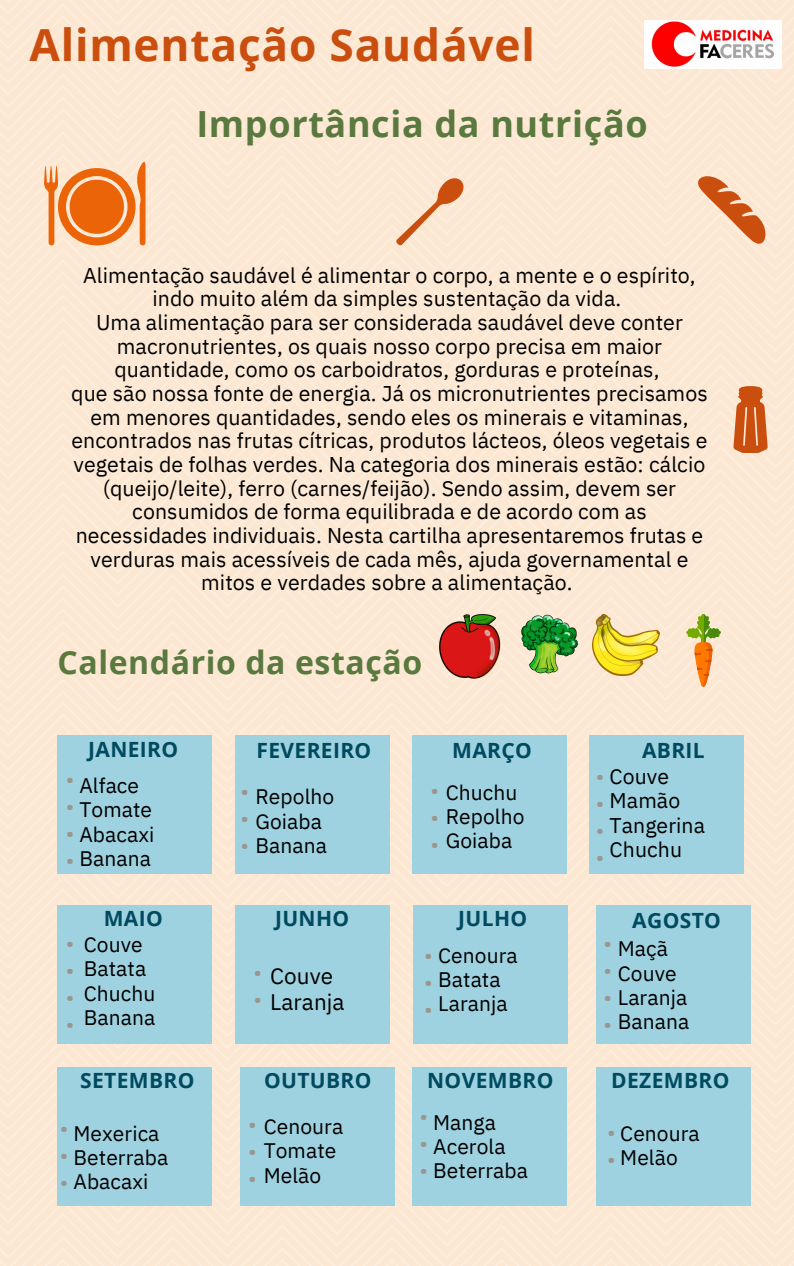
<style>
.page{position:relative;width:794px;height:1266px;background:#fff}
.page>*{position:absolute;margin:0;border:0;box-sizing:border-box;transform-origin:0 0}
.t1{font:700 44.25px "Open Sans";letter-spacing:.02em;color:#ca4e0e}
.t2{font:700 36px "Open Sans";letter-spacing:.02em;color:#59793f}
.t3{font:700 31.95px "Open Sans";letter-spacing:.02em;color:#59793f}
.t4{font:22.5px/25.9px "IBM Plex Sans";letter-spacing:.005em;color:#000}
.t5{font:21.6px/27px "IBM Plex Sans";color:#9a958e}
.t6{font:21.3px/23.6px "IBM Plex Sans";letter-spacing:.005em;color:#000;text-align:center}
.t7{font:21.23px/24.5px "IBM Plex Sans";letter-spacing:.005em;color:#000}
.t8{font:21px/24.2px "IBM Plex Sans";letter-spacing:.005em;color:#000}
.t9{font:700 21px "Open Sans";letter-spacing:.02em;color:#004a5f}
.s1{font-size:21.6px;color:#9a958e}
</style>
<div class="page">
<img style="left:0;top:0;width:793px;height:1266px">
<img style="left:644px;top:20px;width:137px;height:48px">
<svg style="left:396px;top:178px;width:69px;height:67px;background:#f2ccb0"></svg>
<svg style="left:694px;top:176px;width:74px;height:68px;background:#ebb694"></svg>
<svg style="left:733px;top:386px;width:34px;height:67px;background:#d5723c"></svg>
<div style="left:58px;top:735px;width:154px;height:139px;background:#9ed2e0"></div>
<div style="left:235px;top:735px;width:154px;height:139px;background:#9ed2e0"></div>
<div style="left:412px;top:735px;width:154px;height:139px;background:#9ed2e0"></div>
<div style="left:58px;top:905px;width:154px;height:138px;background:#9ed2e0"></div>
<div style="left:235px;top:905px;width:154px;height:138px;background:#9ed2e0"></div>
<div style="left:413px;top:905px;width:154px;height:138px;background:#9ed2e0"></div>
<div style="left:58px;top:1067px;width:154px;height:139px;background:#9ed2e0"></div>
<div style="left:240px;top:1067px;width:155px;height:139px;background:#9ed2e0"></div>
<div style="left:595px;top:905px;width:155px;height:138px;background:#9ed2e0"></div>
<div style="left:589px;top:735px;width:154px;height:139px;background:#9ed2e0"></div>
<div style="left:412px;top:1067px;width:154px;height:139px;background:#9ed2e0"></div>
<div style="left:595px;top:1067px;width:155px;height:139px;background:#9ed2e0"></div>
<svg style="left:44px;top:157px;width:101px;height:88px;background:#f29d60"></svg>
<img style="left:439px;top:614px;width:61px;height:65px">
<img style="left:592px;top:614px;width:67px;height:62px">
<svg style="left:686px;top:614px;width:34px;height:72px;background:#debe7d"></svg>
<img style="left:521px;top:614px;width:56px;height:65px">
<h1 class="t1" style="left:29px;top:13px;width:506px">Alimentação Saudável</h1>
<h2 class="t2" style="left:196px;top:99px;width:452px">Importância da nutrição</h2>
<p class="t6" style="left:71px;top:263px;width:637px">Alimentação saudável é alimentar o corpo, a mente e o espírito, indo muito além da simples sustentação da vida.<br>Uma alimentação para ser considerada saudável deve conter macronutrientes, os quais nosso corpo precisa em maior quantidade, como os carboidratos, gorduras e proteínas,<br>que são nossa fonte de energia. Já os micronutrientes precisamos em menores quantidades, sendo eles os minerais e vitaminas, encontrados nas frutas cítricas, produtos lácteos, óleos vegetais e vegetais de folhas verdes. Na categoria dos minerais estão: cálcio (queijo/leite), ferro (carnes/feijão). Sendo assim, devem ser consumidos de forma equilibrada e de acordo com as necessidades individuais. Nesta cartilha apresentaremos frutas e verduras mais acessíveis de cada mês, ajuda governamental e mitos e verdades sobre a alimentação.</p>
<h3 class="t3" style="left:58px;top:639px;width:366px">Calendário da estação</h3>
<p class="t9" style="left:88px;top:734px;width:91px">JANEIRO</p>
<p class="t9" style="left:256px;top:736px;width:116px">FEVEREIRO</p>
<p class="t9" style="left:452px;top:736px;width:81px">MARÇO</p>
<p class="t9" style="left:641px;top:736px;width:64px">ABRIL</p>
<p class="t8" style="left:79px;top:773px;width:74px;line-height:24.5px">Alface<br>Tomate</p>
<p class="t8" style="left:66px;top:822px;width:90px;line-height:24.5px;text-align:center"><span class="s1">•</span> Abacaxi<br>Banana</p>
<p class="t5" style="left:66px;top:765px;width:10px">• •</p>
<p class="t5" style="left:66px;top:846px;width:10px">•</p>
<p class="t5" style="left:240px;top:778px;width:10px">• •</p>
<p class="t8" style="left:445px;top:780px;width:73px">Chuchu</p>
<p class="t5" style="left:430px;top:776px;width:10px">•</p>
<p class="t8" style="left:255px;top:784px;width:80px">Repolho<br>Goiaba</p>
<p class="t8" style="left:240px;top:833px;width:88px"><span class="s1">•</span> Banana</p>
<p class="t8" style="left:430px;top:804px;width:95px;text-align:center"><span class="s1">•</span> Repolho<br>Goiaba</p>
<p class="t5" style="left:430px;top:830px;width:10px">•</p>
<p class="t7" style="left:609px;top:763px;width:97px;text-indent:-14px"><span class="s1">•</span> Couve<br>Mamão<br>Tangerina<br>Chuchu</p>
<p class="t5" style="left:595px;top:789px;width:10px;text-align:justify">• • •</p>
<p class="t5" style="left:66px;top:929px;width:10px;text-align:justify">• • • •</p>
<p class="t9" style="left:104px;top:903px;width:60px">MAIO</p>
<p class="t9" style="left:275px;top:903px;width:76px">JUNHO</p>
<p class="t9" style="left:458px;top:903px;width:70px">JULHO</p>
<p class="t9" style="left:632px;top:905px;width:90px">AGOSTO</p>
<p class="t8" style="left:84px;top:932px;width:73px">Couve<br>Batata<br>Chuchu<br>Banana</p>
<p class="t5" style="left:253px;top:958px;width:10px">• •</p>
<p class="t4" style="left:270px;top:962px;width:76px">Couve<br>Laranja</p>
<p class="t8" style="left:424px;top:943px;width:95px;text-align:center"><span class="s1">•</span> Cenoura<br>Batata<br>Laranja</p>
<p class="t8" style="left:617px;top:936px;width:60px">Maçã<br>Couve</p>
<p class="t5" style="left:603px;top:929px;width:10px">• •</p>
<p class="t5" style="left:424px;top:969px;width:10px">• •</p>
<p class="t8" style="left:603px;top:985px;width:87px;text-align:right"><span class="s1">•</span> Laranja<br>Banana</p>
<p class="t5" style="left:603px;top:1010px;width:10px">•</p>
<p class="t9" style="left:80px;top:1065px;width:116px">SETEMBRO</p>
<p class="t9" style="left:264px;top:1065px;width:109px">OUTUBRO</p>
<p class="t9" style="left:427px;top:1065px;width:128px">NOVEMBRO</p>
<p class="t9" style="left:610px;top:1065px;width:120px">DEZEMBRO</p>
<p class="t8" style="left:73px;top:1121px;width:96px">Mexerica<br>Beterraba</p>
<p class="t8" style="left:60px;top:1169px;width:90px"><span class="s1">•</span> Abacaxi</p>
<p class="t5" style="left:60px;top:1114px;width:10px">• •</p>
<p class="t8" style="left:263px;top:1114px;width:81px">Cenoura</p>
<p class="t8" style="left:248px;top:1138px;width:90px;text-align:center"><span class="s1">•</span> Tomate<br>Melão</p>
<p class="t5" style="left:248px;top:1110px;width:10px">•</p>
<p class="t5" style="left:248px;top:1164px;width:10px">•</p>
<p class="t8" style="left:433px;top:1109px;width:74px">Manga<br>Acerola</p>
<p class="t8" style="left:419px;top:1158px;width:110px"><span class="s1">•</span> Beterraba</p>
<p class="t5" style="left:419px;top:1102px;width:10px">• •</p>
<p class="t8" style="left:620px;top:1121px;width:81px">Cenoura<br>Melão</p>
<p class="t5" style="left:607px;top:1118px;width:10px">• •</p>
</div>
